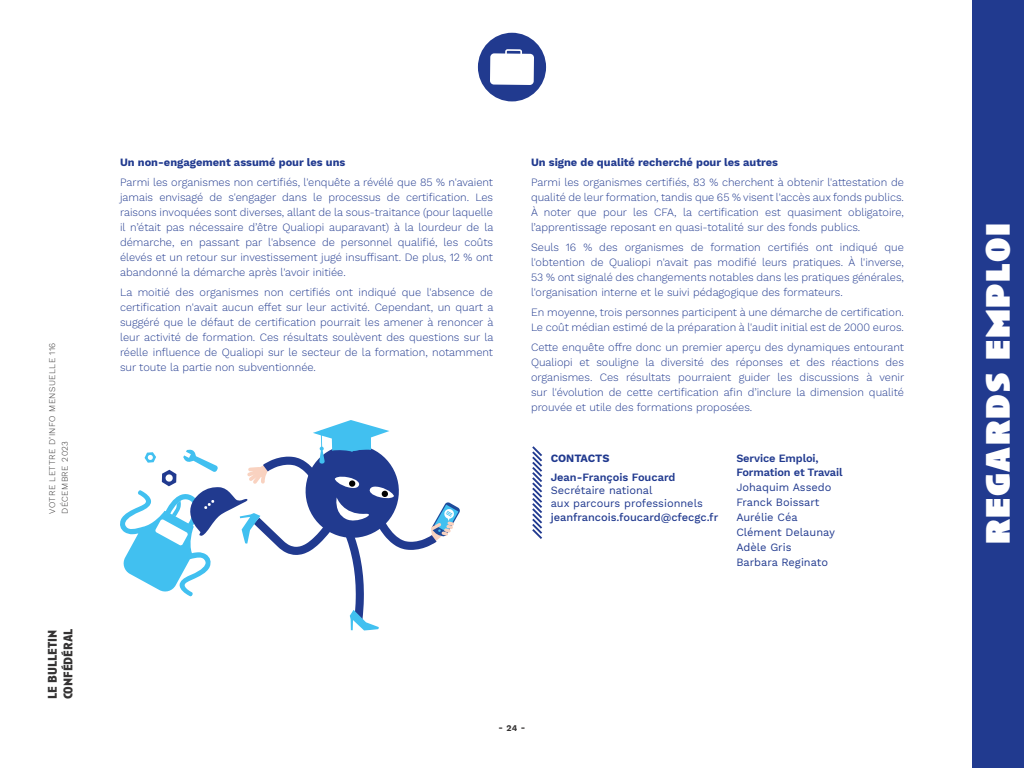
<style>
.page{position:relative;width:1024px;height:768px;background:#fff}
.page>*{position:absolute;margin:0;border:0;box-sizing:border-box;transform-origin:0 0}
.t1{font:900 35px "Anisette";letter-spacing:.04em;color:#fff}
.t2{font:700 13px/15.6px "Anisette Pro";color:#353333}
.t3{font:300 11px/15px "Work Sans";color:#213a8f;text-align:justify}
.t4{font:11px/15px "Work Sans";color:#213a8f}
.t5{font:700 11px "Work Sans";color:#213a8f}
.t6{font:600 11px/14px "Work Sans";letter-spacing:-.01em;color:#213a8f}
.t7{font:500 11px "Work Sans";color:#213a8f}
.t8{font:300 8.6px/12.7px "Work Sans";letter-spacing:.05em;color:#353333}
.t9{font:700 8.6px "Work Sans";color:#353333}
</style>
<div class="page">
<div style="left:972px;top:0;width:52px;height:768px;background:#213a8f"></div>
<div style="left:478px;top:33px;width:68px;height:68px;background:#213a8f;border-radius:50%"></div>
<svg style="left:490px;top:49px;width:44px;height:36px;background:#e2e5f0"></svg>
<svg style="left:120px;top:420px;width:340px;height:210px"></svg>
<svg style="left:532px;top:446px;width:10px;height:93px"></svg>
<p class="t8" style="left:46px;top:514px;width:173px;rotate:-90deg">VOTRE LETTRE D’INFO MENSUELLE 116<br>DÉCEMBRE 2023</p>
<p class="t2" style="left:44px;top:699px;width:72px;rotate:-90deg">le bulletin confédéral</p>
<p class="t5" style="left:120px;top:156px;width:227px">Un non-engagement assumé pour les uns</p>
<p class="t3" style="left:120px;top:175px;width:375px">Parmi les organismes non certifiés, l'enquête a révélé que 85 % n'avaient jamais envisagé de s'engager dans le processus de certification. Les raisons invoquées sont diverses, allant de la sous-traitance (pour laquelle il n’était pas nécessaire d’être Qualiopi auparavant) à la lourdeur de la démarche, en passant par l'absence de personnel qualifié, les coûts élevés et un retour sur investissement jugé insuffisant. De plus, 12 % ont abandonné la démarche après l'avoir initiée.</p>
<p class="t3" style="left:120px;top:285px;width:375px">La moitié des organismes non certifiés ont indiqué que l'absence de certification n'avait aucun effet sur leur activité. Cependant, un quart a suggéré que le défaut de certification pourrait les amener à renoncer à leur activité de formation. Ces résultats soulèvent des questions sur la réelle influence de Qualiopi sur le secteur de la formation, notamment sur toute la partie non subventionnée.</p>
<p class="t5" style="left:531px;top:156px;width:249px">Un signe de qualité recherché pour les autres</p>
<p class="t3" style="left:531px;top:175px;width:374px">Parmi les organismes certifiés, 83 % cherchent à obtenir l'attestation de qualité de leur formation, tandis que 65 % visent l'accès aux fonds publics.<br>À noter que pour les CFA, la certification est quasiment obligatoire, l’apprentissage reposant en quasi-totalité sur des fonds publics.</p>
<p class="t3" style="left:531px;top:240px;width:374px">Seuls 16 % des organismes de formation certifiés ont indiqué que l'obtention de Qualiopi n'avait pas modifié leurs pratiques. À l'inverse, 53 % ont signalé des changements notables dans les pratiques générales, l'organisation interne et le suivi pédagogique des formateurs.</p>
<p class="t3" style="left:531px;top:305px;width:374px">En moyenne, trois personnes participent à une démarche de certification.<br>Le coût médian estimé de la préparation à l'audit initial est de 2000 euros.</p>
<p class="t3" style="left:531px;top:340px;width:375px">Cette enquête offre donc un premier aperçu des dynamiques entourant Qualiopi et souligne la diversité des réponses et des réactions des organismes. Ces résultats pourraient guider les discussions à venir sur l'évolution de cette certification afin d’inclure la dimension qualité prouvée et utile des formations proposées.</p>
<p class="t5" style="left:551px;top:452px;width:60px">CONTACTS</p>
<p class="t6" style="left:551px;top:470px;width:126px">Jean-François Foucard</p>
<p class="t4" style="left:551px;top:484px;width:154px;line-height:13px">Secrétaire national<br>aux parcours professionnels</p>
<p class="t7" style="left:551px;top:511px;width:169px">jeanfrancois.foucard@cfecgc.fr</p>
<p class="t6" style="left:736px;top:451px;width:108px">Service Emploi,<br>Formation et Travail</p>
<p class="t4" style="left:736px;top:480px;width:100px">Johaquim Assedo<br>Franck Boissart<br>Aurélie Céa<br>Clément Delaunay<br>Adèle Gris<br>Barbara Reginato</p>
<p class="t9" style="left:499px;top:723px;width:28px">- 24 -</p>
<h1 class="t1" style="left:978px;top:544px;width:322px;rotate:-90deg">regards emploi</h1>
</div>
